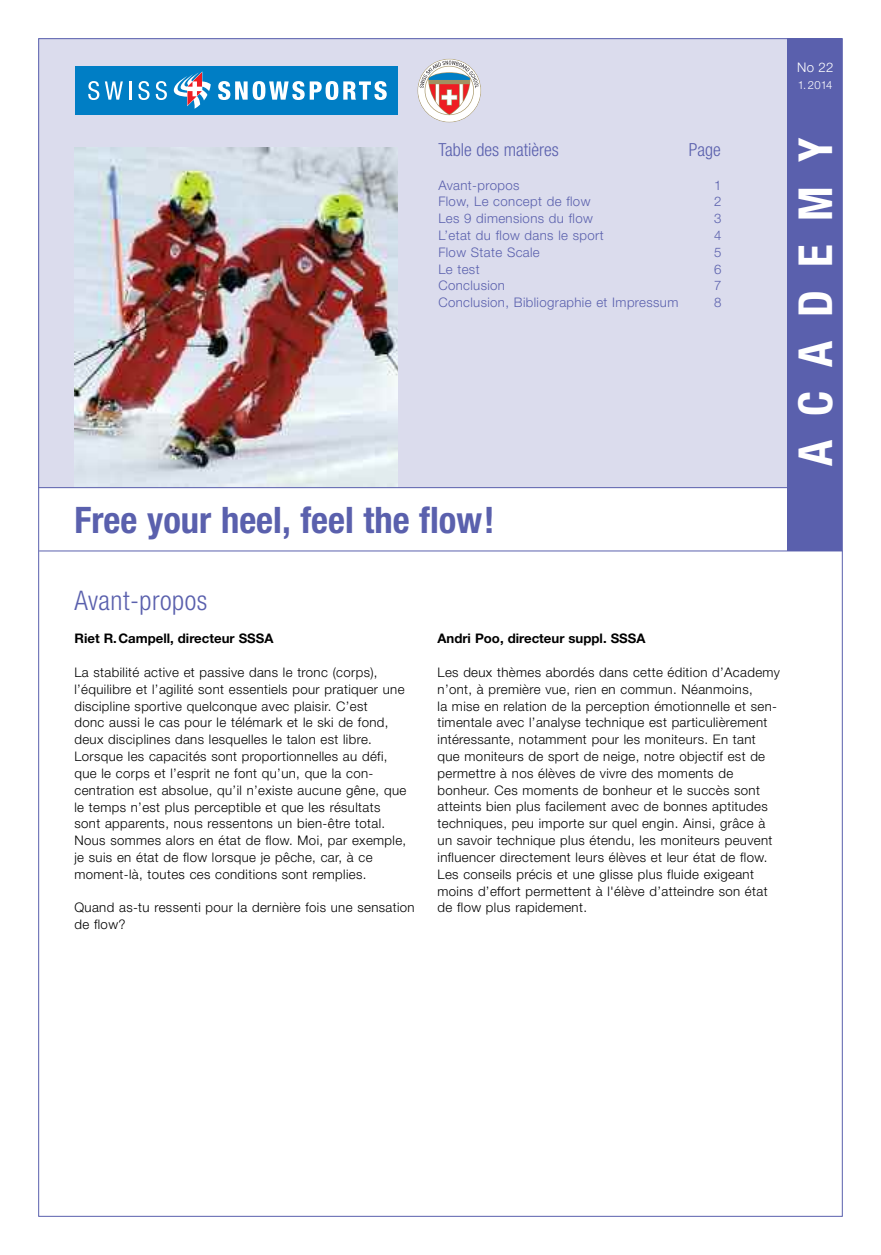
<style>
.page{position:relative;width:881px;height:1255px;background:#fff}
.page>*{position:absolute;margin:0;border:0;box-sizing:border-box;transform-origin:0 0}
.t1{font:700 condensed 46.8px "Helvetica Neue LT Std";letter-spacing:.505em;color:#fff}
.t2{font:700 condensed 36.6px "Helvetica Neue LT Std";color:#5a60ad}
.t3{font:300 condensed 27px "Helvetica Neue LT Std";letter-spacing:.02em;color:#5a60ad}
.t4{font:300 condensed 18px "Helvetica Neue LT Std";color:#5a60ad}
.t5{font:300 13.2px/16.8px "Helvetica Neue LT Std";letter-spacing:.03em;color:#000}
.t6{font:300 13.2px "Helvetica Neue LT Std";letter-spacing:.03em;color:#5a60ad}
.t7{font:700 13.2px "Helvetica Neue LT Std";color:#000}
.t8{font:300 13.2px "Helvetica Neue LT Std";color:#fff}
.t9{font:300 11.25px "Helvetica Neue LT Std";color:#fff}
</style>
<div class="page">
<div style="left:38px;top:38px;width:749px;height:449px;background:#dbdced"></div>
<div style="left:787px;top:38px;width:55px;height:513px;background:#5a60ad"></div>
<div style="left:75px;top:66px;width:323px;height:49px;background:#007ec5"></div>
<svg style="left:88px;top:81px;width:11px;height:19px"></svg>
<svg style="left:105px;top:81px;width:18px;height:19px"></svg>
<svg style="left:129px;top:81px;width:2px;height:19px"></svg>
<svg style="left:138px;top:81px;width:11px;height:19px"></svg>
<svg style="left:156px;top:81px;width:11px;height:19px"></svg>
<svg style="left:218px;top:81px;width:168px;height:19px"></svg>
<svg style="left:174px;top:71px;width:37px;height:38px"></svg>
<hr style="left:39px;top:550px;width:803px;height:1px;background:#5a60ad">
<div style="left:418px;top:59px;width:62px;height:63px;background:#fff;border-radius:50%"></div>
<svg style="left:419px;top:61px;width:59px;height:54px"></svg>
<img style="left:74px;top:147px;width:324px;height:340px">
<hr style="left:38px;top:487px;width:752px;height:1px;background:#5a60ad">
<h3 class="t4" style="left:438px;top:143px;width:122px">Table des matières</h3>
<h3 class="t4" style="left:688px;top:143px;width:33px">Page</h3>
<p class="t6" style="left:438px;top:180px;width:83px">Avant-propos</p>
<p class="t6" style="left:713px;top:180px;width:9px">1</p>
<p class="t6" style="left:438px;top:197px;width:153px">Flow, Le concept de flow</p>
<p class="t6" style="left:713px;top:197px;width:9px">2</p>
<p class="t6" style="left:438px;top:214px;width:156px">Les 9 dimensions du flow</p>
<p class="t6" style="left:713px;top:214px;width:9px">3</p>
<p class="t6" style="left:438px;top:230px;width:167px">L’etat du flow dans le sport</p>
<p class="t6" style="left:713px;top:230px;width:9px">4</p>
<p class="t6" style="left:438px;top:247px;width:103px">Flow State Scale</p>
<p class="t6" style="left:713px;top:247px;width:9px">5</p>
<p class="t6" style="left:438px;top:264px;width:43px">Le test</p>
<p class="t6" style="left:713px;top:264px;width:9px">6</p>
<p class="t6" style="left:438px;top:281px;width:68px">Conclusion</p>
<p class="t6" style="left:713px;top:281px;width:9px">7</p>
<p class="t6" style="left:438px;top:298px;width:241px">Conclusion, Bibliographie et Impressum</p>
<p class="t6" style="left:713px;top:298px;width:9px">8</p>
<h2 class="t2" style="left:74px;top:507px;width:421px">Free your heel, feel the flow!</h2>
<p class="t8" style="left:797px;top:62px;width:38px">No 22</p>
<p class="t9" style="left:797px;top:81px;width:36px">1.2014</p>
<h1 class="t1" style="left:798px;top:465px;width:329px;rotate:-90deg">ACADEMY</h1>
<h3 class="t3" style="left:74px;top:590px;width:134px">Avant-propos</h3>
<p class="t7" style="left:74px;top:634px;width:200px">Riet R.Campell, directeur SSSA</p>
<p class="t5" style="left:74px;top:665px;width:333px">La stabilité active et passive dans le tronc (corps), l’équilibre et l’agilité sont essentiels pour pratiquer une discipline sportive quelconque avec plaisir. C’est<br>donc aussi le cas pour le télémark et le ski de fond, deux disciplines dans lesquelles le talon est libre.<br>Lorsque les capacités sont proportionnelles au défi, que le corps et l’esprit ne font qu’un, que la con&shy;centration est absolue, qu’il n’existe aucune gêne, que le temps n’est plus perceptible et que les résultats sont apparents, nous ressentons un bien-être total.<br>Nous sommes alors en état de flow. Moi, par exemple, je suis en état de flow lorsque je pêche, car, à ce moment-là, toutes ces conditions sont remplies.</p>
<p class="t5" style="left:74px;top:900px;width:341px">Quand as-tu ressenti pour la dernière fois une sensation de flow?</p>
<p class="t7" style="left:437px;top:634px;width:209px">Andri Poo, directeur suppl. SSSA</p>
<p class="t5" style="left:437px;top:665px;width:344px">Les deux thèmes abordés dans cette édition d’Academy n’ont, à première vue, rien en commun. Néanmoins,<br>la mise en relation de la perception émotionnelle et sen&shy;timentale avec l’analyse technique est particulièrement intéressante, notamment pour les moniteurs. En tant que moniteurs de sport de neige, notre objectif est de permettre à nos élèves de vivre des moments de bonheur. Ces moments de bonheur et le succès sont atteints bien plus facilement avec de bonnes aptitudes techniques, peu importe sur quel engin. Ainsi, grâce à un savoir technique plus étendu, les moniteurs peuvent influencer directement leurs élèves et leur état de flow.<br>Les conseils précis et une glisse plus fluide exigeant moins d’effort permettent à l'élève d’atteindre son état de flow plus rapidement.</p>
</div>
